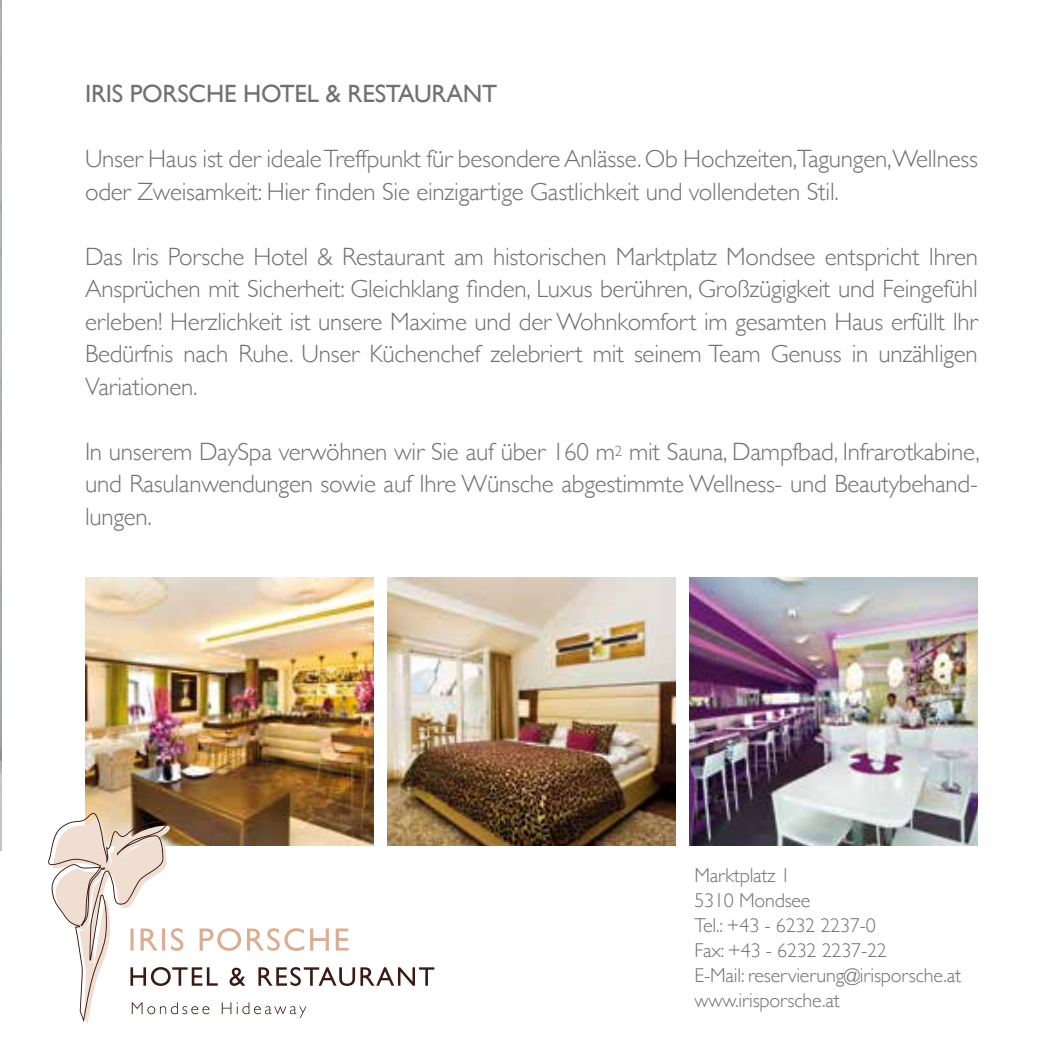
<style>
.page{position:relative;width:1063px;height:1063px;background:#fff}
.page>*{position:absolute;margin:0;border:0;box-sizing:border-box;transform-origin:0 0}
.t1{font:300 25px/32.5px "Gill Sans";letter-spacing:-.01em;color:#707172;text-align:justify}
.t2{font:25px "Gill Sans";letter-spacing:-.01em;color:#707172}
.t3{font:300 20px/25px "Gill Sans";letter-spacing:-.01em;color:#707172}
.s1{font-size:15px}
</style>
<div class="page">
<img style="left:85px;top:577px;width:288px;height:236px">
<img style="left:387px;top:578px;width:289px;height:268px">
<img style="left:690px;top:577px;width:288px;height:269px">
<svg style="left:48px;top:813px;width:386px;height:211px"></svg>
<p class="t2" style="left:85px;top:79px;width:414px">IRIS PORSCHE HOTEL &amp; RESTAURANT</p>
<p class="t1" style="left:85px;top:142px;width:894px">Unser Haus ist der ideale Treffpunkt für besondere Anlässe. Ob Hochzeiten,Tagungen,Wellness oder Zweisamkeit: Hier finden Sie einzigartige Gastlichkeit und vollendeten Stil.</p>
<p class="t1" style="left:85px;top:239px;width:894px">Das Iris Porsche Hotel &amp; Restaurant am historischen Marktplatz Mondsee entspricht Ihren Ansprüchen mit Sicherheit: Gleichklang finden, Luxus berühren, Großzügigkeit und Feingefühl erleben! Herzlichkeit ist unsere Maxime und der Wohnkomfort im gesamten Haus erfüllt Ihr Bedürfnis nach Ruhe. Unser Küchenchef zelebriert mit seinem Team Genuss in unzähligen Variationen.</p>
<p class="t1" style="left:85px;top:434px;width:896px">In unserem DaySpa verwöhnen wir Sie auf über 160 m<span class="s1">2</span> mit Sauna, Dampfbad, Infrarotkabine, und Rasulanwendungen sowie auf Ihre Wünsche abgestimmte Wellness- und Beautybehand&shy;lungen.</p>
<p class="t3" style="left:694px;top:862px;width:268px">Marktplatz 1<br>5310 Mondsee<br>Tel.: +43 - 6232 2237-0<br>Fax: +43 - 6232 2237-22<br>E-Mail: reservierung@irisporsche.at www.irisporsche.at</p>
</div>
